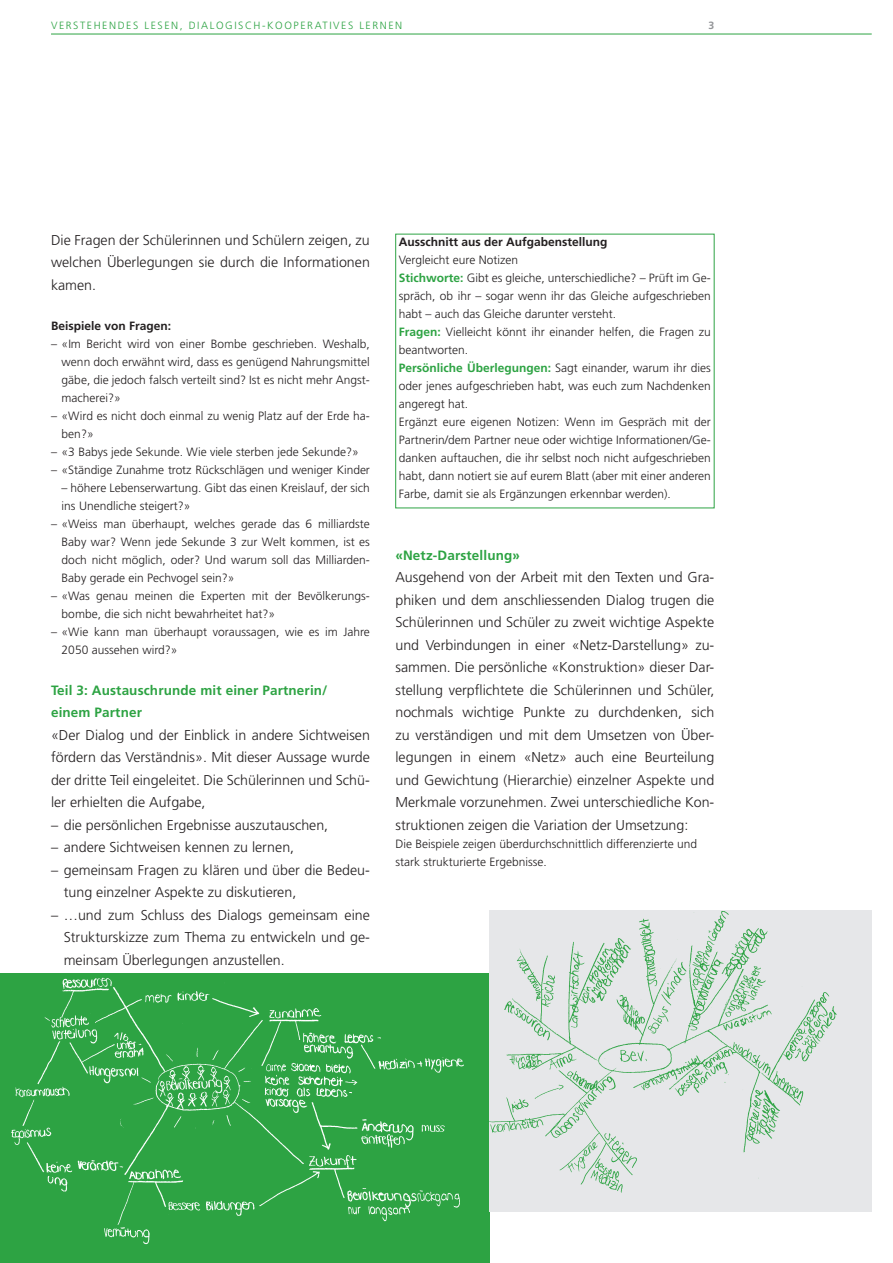
<style>
.page{position:relative;width:893px;height:1263px;background:#fff}
.page>*{position:absolute;margin:0;border:0;box-sizing:border-box;transform-origin:0 0}
.t1{font:300 14.25px/22.5px "Frutiger LT Std";color:#231f20;text-align:justify}
.t2{font:700 13.5px/22.5px "Frutiger LT Std";letter-spacing:.01em;color:#2da343}
.t3{font:300 12px/18px "Frutiger LT Std";color:#231f20}
.t4{font:700 12px "Frutiger LT Std";color:#231f20}
.t5{font:300 10.5px "Frutiger LT Std";letter-spacing:.15em;color:#2da343}
.t6{font:700 10.5px "Frutiger LT Std";color:#939598}
.s1{font-weight:700;color:#2da343}
</style>
<div class="page">
<div style="left:0;top:973px;width:489px;height:290px;background:#2da343"></div>
<img style="left:11px;top:977px;width:453px;height:268px">
<hr style="left:51px;top:34px;width:821px;height:1px;background:#2da343">
<div style="left:489px;top:911px;width:383px;height:301px;background:#e6e7e9"></div>
<img style="left:489px;top:911px;width:348px;height:282px">
<p class="t5" style="left:51px;top:20px;width:353px">VERSTEHENDES LESEN, DIALOGISCH-KOOPERATIVES LERNEN</p>
<p class="t6" style="left:708px;top:19px;width:7px">3</p>
<p class="t1" style="left:51px;top:229px;width:320px">Die Fragen der Schülerinnen und Schülern zeigen, zu welchen Überlegungen sie durch die Informationen kamen.</p>
<p class="t4" style="left:51px;top:319px;width:122px">Beispiele von Fragen:</p>
<p class="t3" style="left:62px;top:335px;width:310px;text-align:justify;text-indent:-11px">– «Im Bericht wird von einer Bombe geschrieben. Weshalb, wenn doch erwähnt wird, dass es genügend Nahrungsmittel gäbe, die jedoch falsch verteilt sind? Ist es nicht mehr Angst&shy;macherei?»</p>
<p class="t3" style="left:62px;top:407px;width:310px;text-indent:-11px">– «Wird es nicht doch einmal zu wenig Platz auf der Erde ha&shy;ben?»</p>
<p class="t3" style="left:51px;top:443px;width:309px">– «3 Babys jede Sekunde. Wie viele sterben jede Sekunde?»</p>
<p class="t3" style="left:51px;top:461px;width:320px">– «Ständige Zunahme trotz Rückschlägen und weniger Kinder</p>
<p class="t3" style="left:62px;top:479px;width:310px">– höhere Lebenserwartung. Gibt das einen Kreislauf, der sich ins Unendliche steigert?»</p>
<p class="t3" style="left:62px;top:515px;width:310px;text-align:justify;text-indent:-11px">– «Weiss man überhaupt, welches gerade das 6 milliardste Baby war? Wenn jede Sekunde 3 zur Welt kommen, ist es doch nicht möglich, oder? Und warum soll das Milliarden-Baby gerade ein Pechvogel sein?»</p>
<p class="t3" style="left:62px;top:587px;width:310px;text-indent:-11px">– «Was genau meinen die Experten mit der Bevölkerungs&shy;bombe, die sich nicht bewahrheitet hat?»</p>
<p class="t3" style="left:62px;top:623px;width:310px;text-indent:-11px">– «Wie kann man überhaupt voraussagen, wie es im Jahre<br>2050 aussehen wird?»</p>
<p class="t2" style="left:51px;top:679px;width:278px">Teil 3: Austauschrunde mit einer Partnerin/ einem Partner</p>
<p class="t1" style="left:51px;top:724px;width:320px">«Der Dialog und der Einblick in andere Sichtweisen fördern das Verständnis». Mit dieser Aussage wurde der dritte Teil eingeleitet. Die Schülerinnen und Schü&shy;ler erhielten die Aufgabe,</p>
<p class="t1" style="left:51px;top:814px;width:279px">– die persönlichen Ergebnisse auszutauschen,</p>
<p class="t1" style="left:51px;top:836px;width:245px">– andere Sichtweisen kennen zu lernen,</p>
<p class="t1" style="left:64px;top:859px;width:308px;text-indent:-13px">– gemeinsam Fragen zu klären und über die Bedeu&shy;tung einzelner Aspekte zu diskutieren,</p>
<p class="t1" style="left:64px;top:904px;width:308px;text-indent:-13px">– …und zum Schluss des Dialogs gemeinsam eine Strukturskizze zum Thema zu entwickeln und ge&shy;meinsam Überlegungen anzustellen.</p>
<p class="t4" style="left:399px;top:235px;width:210px">Ausschnitt aus der Aufgabenstellung</p>
<p class="t3" style="left:399px;top:251px;width:314px">Vergleicht eure Notizen<br><span class="s1">Stichworte:</span> Gibt es gleiche, unterschiedliche? – Prüft im Ge&shy;spräch, ob ihr – sogar wenn ihr das Gleiche aufgeschrieben habt – auch das Gleiche darunter versteht.<br><span class="s1">Fragen:</span> Vielleicht könnt ihr einander helfen, die Fragen zu beantworten.<br><span class="s1">Persönliche Überlegungen:</span> Sagt einander, warum ihr dies oder jenes aufgeschrieben habt, was euch zum Nachdenken angeregt hat.<br>Ergänzt eure eigenen Notizen: Wenn im Gespräch mit der Partnerin/dem Partner neue oder wichtige Informationen/Ge&shy;danken auftauchen, die ihr selbst noch nicht aufgeschrieben habt, dann notiert sie auf eurem Blatt (aber mit einer anderen Farbe, damit sie als Ergänzungen erkennbar werden).</p>
<p class="t2" style="left:395px;top:544px;width:126px">«Netz-Darstellung»</p>
<p class="t1" style="left:395px;top:566px;width:320px">Ausgehend von der Arbeit mit den Texten und Gra&shy;phiken und dem anschliessenden Dialog trugen die Schülerinnen und Schüler zu zweit wichtige Aspekte und Verbindungen in einer «Netz-Darstellung» zu&shy;sammen. Die persönliche «Konstruktion» dieser Dar&shy;stellung verpflichtete die Schülerinnen und Schüler, nochmals wichtige Punkte zu durchdenken, sich zu verständigen und mit dem Umsetzen von Über&shy;legungen in einem «Netz» auch eine Beurteilung und Gewichtung (Hierarchie) einzelner Aspekte und Merkmale vorzunehmen. Zwei unterschiedliche Kon&shy;struktionen zeigen die Variation der Umsetzung:</p>
<p class="t3" style="left:395px;top:835px;width:303px">Die Beispiele zeigen überdurchschnittlich differenzierte und stark strukturierte Ergebnisse.</p>
</div>
